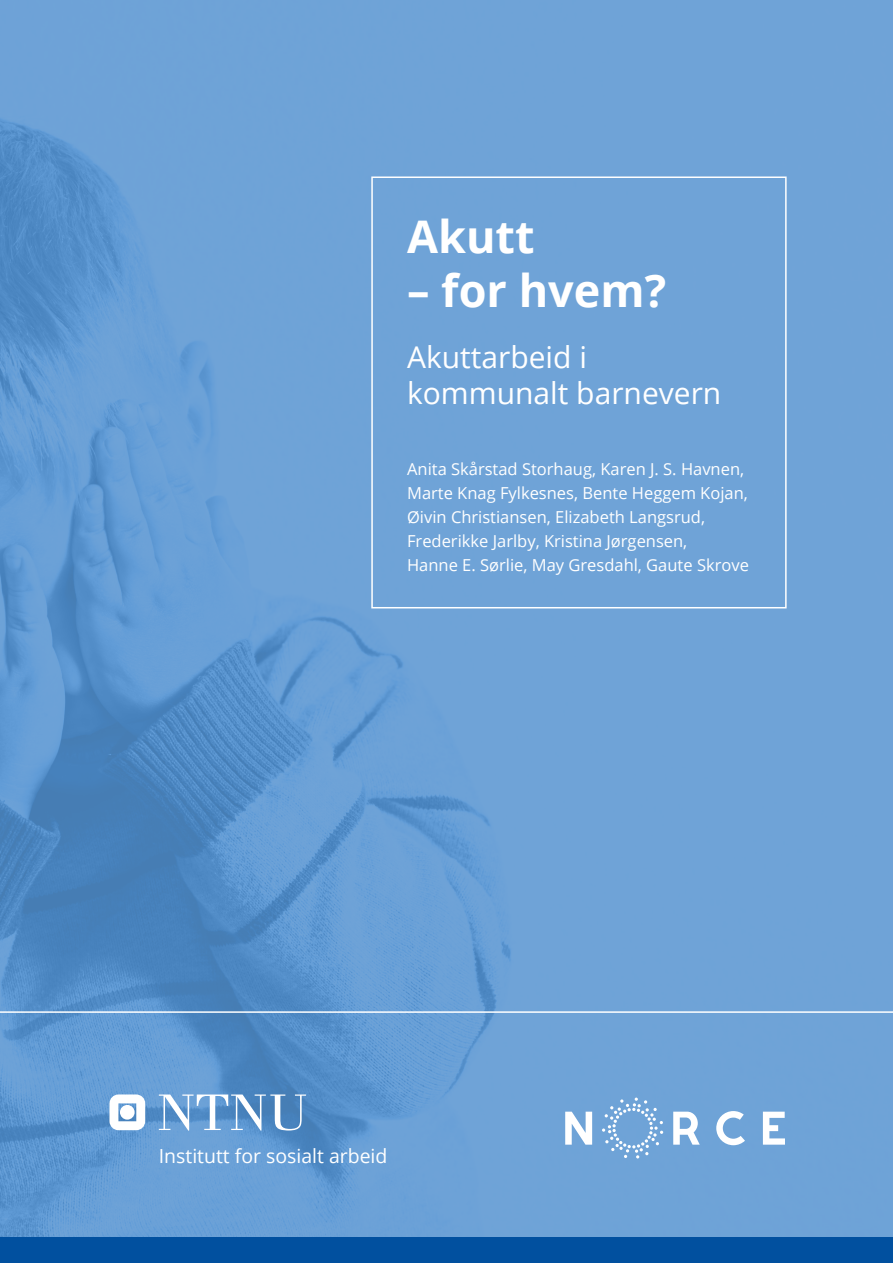
<style>
.page{position:relative;width:893px;height:1263px;background:#fff}
.page>*{position:absolute;margin:0;border:0;box-sizing:border-box;transform-origin:0 0}
.t1{font:700 45px "Open Sans";color:#fff}
.t2{font:30px/36px "Open Sans";color:#fff}
.t3{font:19.5px "Open Sans";color:#fff}
.t4{font:16.5px/24px "Open Sans";color:#fff}
</style>
<div class="page">
<img style="left:0;top:0;width:893px;height:1237px">
<svg style="left:565px;top:1097px;width:220px;height:61px;background:#89b4de"></svg>
<svg style="left:109px;top:1094px;width:36px;height:36px"></svg>
<div style="left:120px;top:1105px;width:15px;height:14px;background:#fff;border-radius:50%"></div>
<svg style="left:159px;top:1094px;width:147px;height:37px"></svg>
<div style="left:0;top:1237px;width:893px;height:26px;background:#01509f"></div>
<div style="left:371px;top:176px;width:416px;height:432px;border:2px solid #fff"></div>
<hr style="left:0;top:1011px;width:893px;height:2px;background:#fff">
<h1 class="t1" style="left:407px;top:205px;width:129px">Akutt</h1>
<h1 class="t1" style="left:407px;top:259px;width:261px">– for hvem?</h1>
<h2 class="t2" style="left:407px;top:339px;width:316px">Akuttarbeid i kommunalt barnevern</h2>
<p class="t4" style="left:407px;top:457px;width:343px">Anita Skårstad Storhaug, Karen J. S. Havnen, Marte Knag Fylkesnes, Bente Heggem Kojan, Øivin Christiansen, Elizabeth Langsrud, Frederikke Jarlby, Kristina Jørgensen,<br>Hanne E. Sørlie, May Gresdahl, Gaute Skrove</p>
<p class="t3" style="left:159px;top:1142px;width:230px">Institutt for sosialt arbeid</p>
</div>
